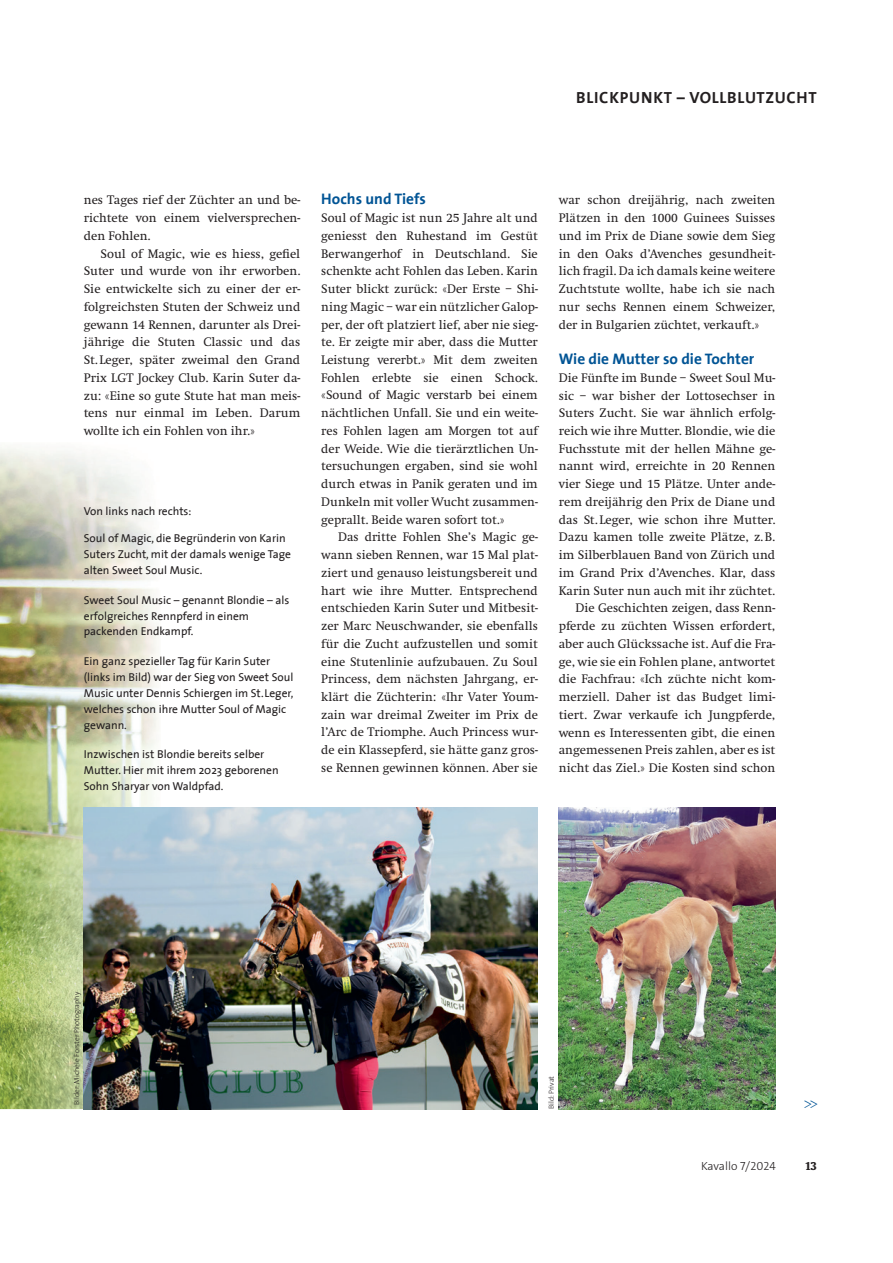
<style>
.page{position:relative;width:893px;height:1263px;background:#fff}
.page>*{position:absolute;margin:0;border:0;box-sizing:border-box;transform-origin:0 0}
.t1{font:25.2px "Garamond Premr Pro Lt Disp";color:#005495}
.t2{font:700 16.2px "The Sans";letter-spacing:.045em;color:#231f20}
.t3{font:700 15.3px "The Sans";color:#005495}
.t4{font:12.9px/17.7px "Swift";color:#231f20;text-align:justify}
.t5{font:300 11.85px "The Sans Trial";color:#231f20}
.t6{font:700 condensed 11.85px "Swift";color:#231f20}
.t7{font:11.55px/15.9px "The Sans";color:#231f20}
.t8{font:300 7.35px "The Sans";color:#231f20}
</style>
<div class="page">
<img style="left:0;top:612px;width:161px;height:497px">
<img style="left:559px;top:808px;width:216px;height:301px">
<img style="left:84px;top:808px;width:454px;height:301px">
<img style="left:0;top:447px;width:154px;height:165px">
<p class="t2" style="left:576px;top:91px;width:242px">BLICKPUNKT – VOLLBLUTZUCHT</p>
<p class="t4" style="left:84px;top:193px;width:218px">nes Tages rief der Züchter an und be&shy;richtete von einem vielversprechen&shy;den Fohlen.</p>
<p class="t4" style="left:84px;top:246px;width:218px;text-indent:17px">Soul of Magic, wie es hiess, gefiel Suter und wurde von ihr erworben.<br>Sie entwickelte sich zu einer der er&shy;folgreichsten Stuten der Schweiz und gewann 14 Rennen, darunter als Drei&shy;jährige die Stuten Classic und das St. Leger, später zweimal den Grand Prix LGT Jockey Club. Karin Suter da&shy;zu: «Eine so gute Stute hat man meis&shy;tens nur einmal im Leben. Darum wollte ich ein Fohlen von ihr.»</p>
<p class="t7" style="left:84px;top:503px;width:109px">Von links nach rechts:</p>
<p class="t7" style="left:84px;top:531px;width:209px">Soul of Magic, die Begründerin von Karin<br>Suters Zucht, mit der damals wenige Tage alten Sweet Soul Music.</p>
<p class="t7" style="left:84px;top:592px;width:207px">Sweet Soul Music – genannt Blondie – als erfolgreiches Rennpferd in einem packenden Endkampf.</p>
<p class="t7" style="left:84px;top:653px;width:211px">Ein ganz spezieller Tag für Karin Suter (links im Bild) war der Sieg von Sweet Soul Music unter Dennis Schiergen im St.Leger, welches schon ihre Mutter Soul of Magic gewann.</p>
<p class="t7" style="left:84px;top:747px;width:196px">Inzwischen ist Blondie bereits selber<br>Mutter. Hier mit ihrem 2023 geborenen<br>Sohn Sharyar von Waldpfad.</p>
<p class="t3" style="left:321px;top:193px;width:106px">Hochs und Tiefs</p>
<p class="t4" style="left:321px;top:210px;width:218px">Soul of Magic ist nun 25 Jahre alt und geniesst den Ruhestand im Gestüt Berwangerhof in Deutschland. Sie schenkte acht Fohlen das Leben. Karin Suter blickt zurück: «Der Erste – Shi&shy;ning Magic – war ein nützlicher Galop&shy;per, der oft platziert lief, aber nie sieg&shy;te. Er zeigte mir aber, dass die Mutter Leistung vererbt.» Mit dem zweiten Fohlen erlebte sie einen Schock. «Sound of Magic verstarb bei einem nächtlichen Unfall. Sie und ein weite&shy;res Fohlen lagen am Morgen tot auf der Weide. Wie die tierärztlichen Un&shy;tersuchungen ergaben, sind sie wohl durch etwas in Panik geraten und im Dunkeln mit voller Wucht zusammen&shy;geprallt. Beide waren sofort tot.»</p>
<p class="t4" style="left:321px;top:529px;width:218px;text-indent:17px">Das dritte Fohlen She’s Magic ge&shy;wann sieben Rennen, war 15 Mal plat&shy;ziert und genauso leistungsbereit und hart wie ihre Mutter. Entsprechend entschieden Karin Suter und Mitbesit&shy;zer Marc Neuschwander, sie ebenfalls für die Zucht aufzustellen und somit eine Stutenlinie aufzubauen. Zu Soul Princess, dem nächsten Jahrgang, er&shy;klärt die Züchterin: «Ihr Vater Youm&shy;zain war dreimal Zweiter im Prix de l’Arc de Triomphe. Auch Princess wur&shy;de ein Klassepferd, sie hätte ganz gros&shy;se Rennen gewinnen können. Aber sie</p>
<p class="t4" style="left:559px;top:193px;width:218px">war schon dreijährig, nach zweiten Plätzen in den 1000 Guinees Suisses und im Prix de Diane sowie dem Sieg in den Oaks d’Avenches gesundheit&shy;lich fragil. Da ich damals keine weitere Zuchtstute wollte, habe ich sie nach nur sechs Rennen einem Schweizer, der in Bulgarien züchtet, verkauft.»</p>
<p class="t3" style="left:559px;top:353px;width:197px">Wie die Mutter so die Tochter</p>
<p class="t4" style="left:559px;top:370px;width:218px;text-align:right">Die Fünfte im Bunde – Sweet Soul Mu&shy;sic – war bisher der Lottosechser in Suters Zucht. Sie war ähnlich erfolg&shy;reich wie ihre Mutter. Blondie, wie die Fuchsstute mit der hellen Mähne ge&shy;nannt wird, erreichte in 20 Rennen vier Siege und 15 Plätze. Unter ande&shy;rem dreijährig den Prix de Diane und das St. Leger, wie schon ihre Mutter.<br>Dazu kamen tolle zweite Plätze, z. B. im Silberblauen Band von Zürich und im Grand Prix d’Avenches. Klar, dass Karin Suter nun auch mit ihr züchtet.<br>Die Geschichten zeigen, dass Renn&shy;pferde zu züchten Wissen erfordert, aber auch Glückssache ist. Auf die Fra&shy;ge, wie sie ein Fohlen plane, antwortet die Fachfrau: «Ich züchte nicht kom&shy;merziell. Daher ist das Budget limi&shy;tiert. Zwar verkaufe ich Jungpferde, wenn es Interessenten gibt, die einen angemessenen Preis zahlen, aber es ist nicht das Ziel.» Die Kosten sind schon</p>
<p class="t8" style="left:74px;top:1105px;width:114px;rotate:-90deg">Bilder: Michèle Forster Photography</p>
<p class="t8" style="left:548px;top:1109px;width:35px;rotate:-90deg">Bild: Privat</p>
<h1 class="t1" style="left:803px;top:1086px;width:18px">&gt;&gt;</h1>
<p class="t5" style="left:701px;top:1159px;width:76px">Kavallo 7/2024</p>
<p class="t6" style="left:805px;top:1159px;width:13px">13</p>
</div>
